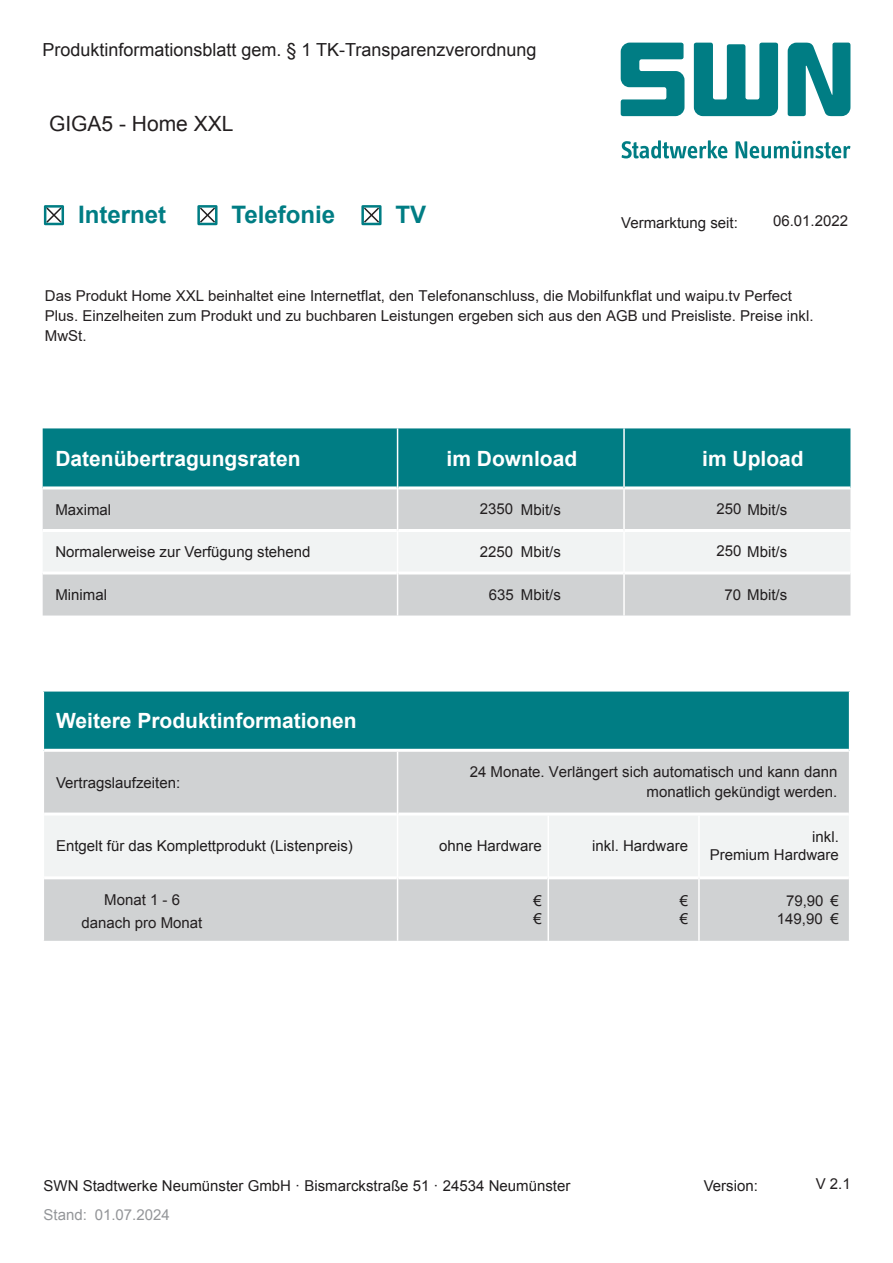
<style>
.page{position:relative;width:893px;height:1263px;background:#fff}
.page>*{position:absolute;margin:0;border:0;box-sizing:border-box;transform-origin:0 0}
.t1{font:700 24px "Arial";color:#007d84}
.t2{font:700 21px "Arial";color:#fff}
.t3{font:21px "Arial";color:#231f20}
.t4{font:18px "Arial";color:#201d1e}
.t5{font:15px/18px "Arial";color:#201d1e}
.t6{font:15px/20px "Arial";color:#231f20}
.t7{font:15px/20px "Arial";color:#231f20;text-align:right}
.t8{font:15px "Arial";color:#949699}
.s1{color:#231f20}
.s2{font-style:inherit}
.s3{color:#939598}
</style>
<div class="page">
<svg style="left:621px;top:140px;width:106px;height:18px"></svg>
<svg style="left:735px;top:141px;width:115px;height:17px"></svg>
<svg style="left:621px;top:43px;width:63px;height:73px"></svg>
<svg style="left:694px;top:43px;width:84px;height:73px"></svg>
<svg style="left:787px;top:43px;width:63px;height:73px"></svg>
<div style="left:43px;top:691px;width:807px;height:59px;background:#007d84"></div>
<div style="left:44px;top:752px;width:805px;height:189px;background:#d0d2d3"></div>
<div style="left:44px;top:816px;width:805px;height:60px;background:#f1f3f3"></div>
<hr style="left:42px;top:692px;width:2px;height:58px;background:#fff">
<hr style="left:42px;top:690px;width:808px;height:2px;background:#fff">
<hr style="left:849px;top:692px;width:1px;height:58px;background:#fff">
<hr style="left:44px;top:749px;width:805px;height:3px;background:#fff">
<hr style="left:44px;top:813px;width:353px;height:3px;background:#fff">
<hr style="left:398px;top:813px;width:451px;height:3px;background:#fff">
<hr style="left:44px;top:876px;width:353px;height:3px;background:#fff">
<hr style="left:398px;top:876px;width:149px;height:3px;background:#fff">
<hr style="left:549px;top:876px;width:149px;height:3px;background:#fff">
<hr style="left:700px;top:876px;width:149px;height:3px;background:#fff">
<hr style="left:397px;top:752px;width:1px;height:62px;background:#fff">
<hr style="left:397px;top:814px;width:1px;height:64px;background:#fff">
<hr style="left:547px;top:816px;width:2px;height:62px;background:#fff">
<hr style="left:698px;top:816px;width:2px;height:62px;background:#fff">
<hr style="left:397px;top:878px;width:1px;height:63px;background:#fff">
<hr style="left:547px;top:878px;width:2px;height:63px;background:#fff">
<hr style="left:698px;top:878px;width:2px;height:63px;background:#fff">
<div style="left:43px;top:428px;width:807px;height:58px;background:#007d84"></div>
<div style="left:43px;top:489px;width:807px;height:127px;background:#d0d2d3"></div>
<div style="left:43px;top:532px;width:807px;height:40px;background:#f1f3f3"></div>
<hr style="left:43px;top:529px;width:354px;height:3px;background:#fff">
<hr style="left:398px;top:529px;width:225px;height:3px;background:#fff">
<hr style="left:625px;top:529px;width:225px;height:3px;background:#fff">
<hr style="left:43px;top:572px;width:354px;height:3px;background:#fff">
<hr style="left:398px;top:572px;width:225px;height:3px;background:#fff">
<hr style="left:625px;top:572px;width:225px;height:3px;background:#fff">
<hr style="left:397px;top:428px;width:1px;height:60px;background:#fff">
<hr style="left:623px;top:428px;width:2px;height:60px;background:#fff">
<hr style="left:397px;top:488px;width:1px;height:43px;background:#fff">
<hr style="left:623px;top:488px;width:2px;height:43px;background:#fff">
<hr style="left:397px;top:531px;width:1px;height:42px;background:#fff">
<hr style="left:623px;top:531px;width:2px;height:42px;background:#fff">
<hr style="left:397px;top:573px;width:1px;height:43px;background:#fff">
<hr style="left:623px;top:573px;width:2px;height:43px;background:#fff">
<svg style="left:43px;top:205px;width:339px;height:21px"></svg>
<p class="t4" style="left:42px;top:39px;width:496px">Produktinformationsblatt gem. § 1 TK-Transparenzverordnung</p>
<h2 class="t3" style="left:49px;top:112px;width:186px">GIGA5 - Home XXL</h2>
<h1 class="t1" style="left:78px;top:202px;width:90px">Internet</h1>
<h1 class="t1" style="left:231px;top:202px;width:105px">Telefonie</h1>
<h1 class="t1" style="left:395px;top:202px;width:32px">TV</h1>
<p class="t7" style="left:773px;top:211px;width:77px">06.01.2022</p>
<p class="t5" style="left:621px;top:214px;width:118px">Vermarktung seit:</p>
<p class="t6" style="left:45px;top:285px;width:770px">Das Produkt Home XXL beinhaltet eine Internetflat, den Telefonanschluss, die Mobilfunkflat und waipu.tv Perfect<br>Plus. Einzelheiten zum Produkt und zu buchbaren Leistungen ergeben sich aus den AGB und Preisliste. Preise inkl.<br>MwSt.</p>
<h2 class="t2" style="left:55px;top:447px;width:247px">Datenübertragungsraten</h2>
<h2 class="t2" style="left:446px;top:447px;width:132px">im Download</h2>
<h2 class="t2" style="left:702px;top:447px;width:103px">im Upload</h2>
<p class="t5" style="left:55px;top:500px;width:57px">Maximal</p>
<p class="t5" style="left:521px;top:500px;width:42px">Mbit/s</p>
<p class="t5" style="left:716px;top:500px;width:72px"><span class="s1">250</span> Mbit/s</p>
<p class="t5" style="left:55px;top:543px;width:257px">Normalerweise zur Verfügung stehend</p>
<p class="t5" style="left:521px;top:543px;width:41px">Mbit/s</p>
<p class="t5" style="left:716px;top:543px;width:72px"><span class="s1">250</span> Mbit/s</p>
<p class="t5" style="left:55px;top:586px;width:53px">Minimal</p>
<p class="t5" style="left:521px;top:586px;width:42px">Mbit/s</p>
<p class="t5" style="left:724px;top:586px;width:64px"><span class="s1">70</span> Mbit/s</p>
<p class="t7" style="left:480px;top:499px;width:35px">2350</p>
<p class="t7" style="left:480px;top:541px;width:35px">2250</p>
<p class="t7" style="left:489px;top:584px;width:27px">635</p>
<h2 class="t2" style="left:56px;top:709px;width:302px">Weitere Produktinformationen</h2>
<p class="t5" style="left:56px;top:773px;width:126px">Vertragslaufzeiten:</p>
<p class="t7" style="left:470px;top:762px;width:369px">24 Monate. Verlängert sich automatisch und kann dann monatlich gekündigt werden.</p>
<p class="t5" style="left:56px;top:837px;width:298px">Entgelt für das Komplettprodukt (Listenpreis)</p>
<p class="t5" style="left:439px;top:837px;width:104px">ohne Hardware</p>
<p class="t5" style="left:592px;top:837px;width:97px">inkl. Hardware</p>
<p class="t5" style="left:710px;top:828px;width:131px;text-align:right">inkl.<br>Premium Hardware</p>
<p class="t5" style="left:533px;top:892px;width:10px">€ €</p>
<p class="t5" style="left:680px;top:892px;width:10px">€ €</p>
<p class="t5" style="left:830px;top:892px;width:10px">€ €</p>
<p class="t7" style="left:104px;top:890px;width:77px">Monat 1 - 6</p>
<p class="t7" style="left:786px;top:891px;width:39px">79,90</p>
<p class="t7" style="left:81px;top:913px;width:122px">danach pro Monat</p>
<p class="t7" style="left:777px;top:909px;width:47px">149,90</p>
<p class="t5" style="left:44px;top:1177px;width:528px">SWN Stadtwerke Neumünster GmbH · Bismarckstraße 51 · 24534 Neumünster</p>
<p class="t7" style="left:816px;top:1174px;width:37px">V 2.<span class="s2">1</span></p>
<p class="t8" style="left:44px;top:1206px;width:128px">Stand: <span class="s3">01.0</span><span class="s3">7.2024</span></p>
<p class="t5" style="left:704px;top:1177px;width:56px">Version:</p>
</div>
